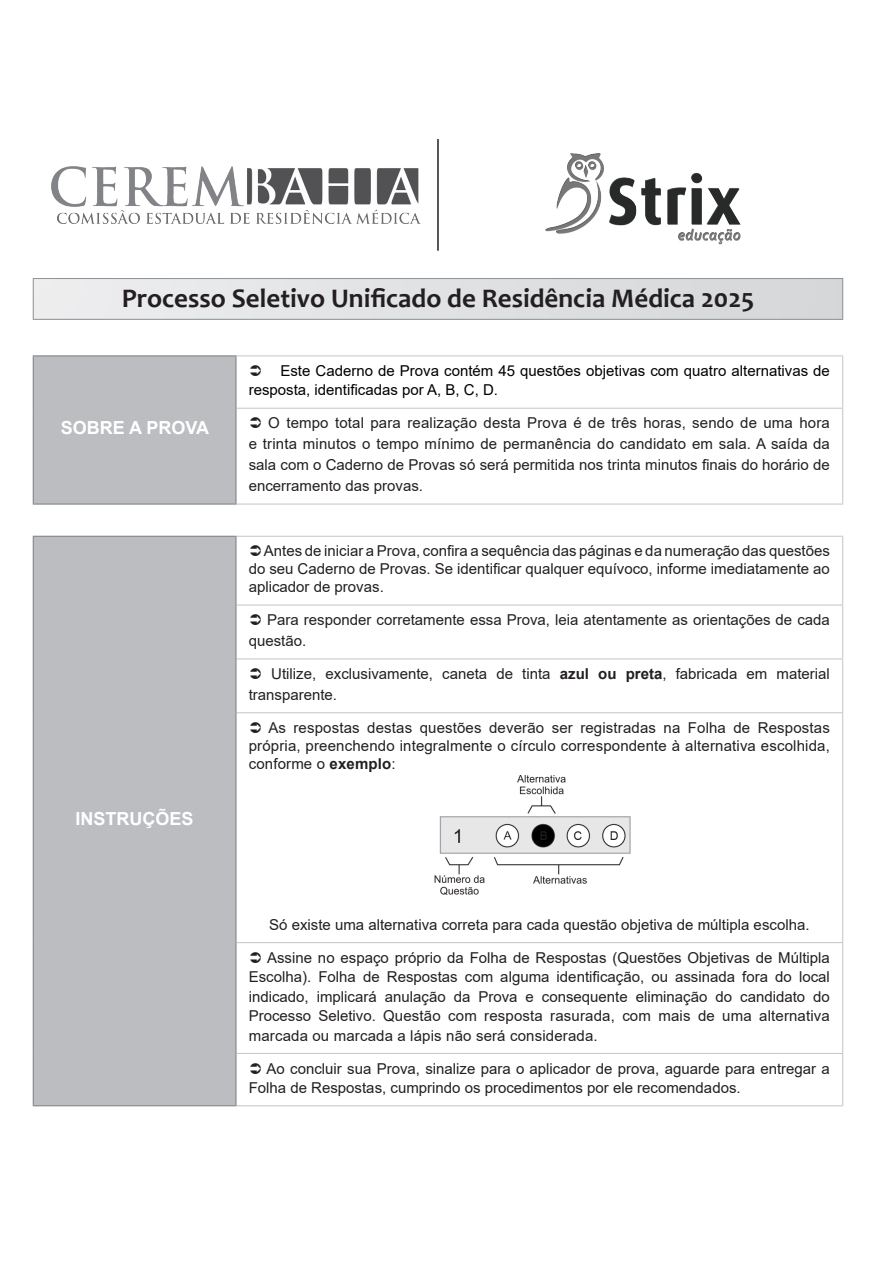
<style>
.page{position:relative;width:893px;height:1263px;background:#fff}
.page>*{position:absolute;margin:0;border:0;box-sizing:border-box;transform-origin:0 0}
.Resposta{font:700 27px "Candara";color:#231f20}
.Tabela-Lateral{font:700 18px "Arial";color:#fff}
.Pergunta{font:15px/21px "Arial";color:#231f20;text-align:justify}
.Pergunta-2{font:15px/19.5px "Arial";color:#000}
.s1{font-weight:700}
</style>
<div class="page">
<hr style="left:437px;top:139px;width:2px;height:112px;background:#231f20">
<img style="left:51px;top:167px;width:369px;height:56px">
<img style="left:546px;top:153px;width:195px;height:92px">
<div style="left:33px;top:278px;width:810px;height:41px;background:#e1e2e4"></div>
<div style="left:33px;top:356px;width:203px;height:749px;background:#bcbdc0"></div>
<hr style="left:33px;top:278px;width:203px;height:1px;background:#939598">
<hr style="left:33px;top:279px;width:1px;height:40px;background:#939598">
<hr style="left:236px;top:278px;width:607px;height:1px;background:#939598">
<hr style="left:842px;top:279px;width:1px;height:40px;background:#939598">
<hr style="left:33px;top:319px;width:203px;height:1px;background:#939598">
<hr style="left:236px;top:319px;width:607px;height:1px;background:#939598">
<hr style="left:33px;top:355px;width:204px;height:1px;background:#808285">
<hr style="left:237px;top:355px;width:606px;height:1px;background:#c7c8ca">
<hr style="left:842px;top:356px;width:1px;height:52px;background:#c7c8ca">
<hr style="left:237px;top:408px;width:606px;height:1px;background:#c7c8ca">
<hr style="left:842px;top:409px;width:1px;height:94px;background:#c7c8ca">
<hr style="left:842px;top:537px;width:1px;height:67px;background:#c7c8ca">
<hr style="left:237px;top:604px;width:606px;height:2px;background:#c7c8ca">
<hr style="left:842px;top:606px;width:1px;height:52px;background:#c7c8ca">
<hr style="left:842px;top:659px;width:1px;height:53px;background:#c7c8ca">
<hr style="left:237px;top:712px;width:606px;height:1px;background:#c7c8ca">
<hr style="left:842px;top:713px;width:1px;height:229px;background:#c7c8ca">
<hr style="left:237px;top:942px;width:606px;height:1px;background:#c7c8ca">
<hr style="left:842px;top:943px;width:1px;height:110px;background:#c7c8ca">
<hr style="left:237px;top:1053px;width:606px;height:1px;background:#c7c8ca">
<hr style="left:842px;top:1054px;width:1px;height:51px;background:#c7c8ca">
<hr style="left:237px;top:1105px;width:606px;height:1px;background:#c7c8ca">
<hr style="left:237px;top:503px;width:606px;height:2px;background:#c7c8ca">
<hr style="left:237px;top:536px;width:606px;height:1px;background:#c7c8ca">
<hr style="left:237px;top:658px;width:606px;height:1px;background:#c7c8ca">
<hr style="left:33px;top:356px;width:1px;height:52px;background:#808285">
<hr style="left:235px;top:356px;width:2px;height:52px;background:#808285">
<hr style="left:33px;top:408px;width:1px;height:95px;background:#808285">
<hr style="left:235px;top:408px;width:2px;height:95px;background:#808285">
<hr style="left:33px;top:503px;width:204px;height:2px;background:#808285">
<hr style="left:33px;top:536px;width:204px;height:1px;background:#808285">
<hr style="left:33px;top:537px;width:1px;height:68px;background:#808285">
<hr style="left:235px;top:537px;width:2px;height:68px;background:#808285">
<hr style="left:33px;top:605px;width:1px;height:54px;background:#808285">
<hr style="left:235px;top:605px;width:2px;height:54px;background:#808285">
<hr style="left:33px;top:659px;width:1px;height:54px;background:#808285">
<hr style="left:235px;top:659px;width:2px;height:54px;background:#808285">
<hr style="left:33px;top:713px;width:1px;height:229px;background:#808285">
<hr style="left:235px;top:713px;width:2px;height:229px;background:#808285">
<hr style="left:33px;top:942px;width:1px;height:111px;background:#808285">
<hr style="left:235px;top:942px;width:2px;height:111px;background:#808285">
<hr style="left:33px;top:1053px;width:1px;height:52px;background:#808285">
<hr style="left:235px;top:1053px;width:2px;height:52px;background:#808285">
<hr style="left:33px;top:1105px;width:204px;height:1px;background:#808285">
<img style="left:434px;top:776px;width:197px;height:119px">
<p class="Resposta" style="left:122px;top:281px;width:634px">Processo Seletivo Unificado de Residência Médica 2025</p>
<p class="Tabela-Lateral" style="left:61px;top:415px;width:150px">SOBRE A PROVA</p>
<p class="Tabela-Lateral" style="left:76px;top:806px;width:120px">INSTRUÇÕES</p>
<p class="Pergunta-2" style="left:249px;top:361px;width:583px;text-indent:32px">Este Caderno de Prova contém 45 questões objetivas com quatro alternativas de resposta, identificadas por A, B, C, D.</p>
<p class="Pergunta" style="left:249px;top:412px;width:583px;text-indent:20px">O tempo total para realização desta Prova é de três horas, sendo de uma hora e trinta minutos o tempo mínimo de permanência do candidato em sala. A saída da sala com o Caderno de Provas só será permitida nos trinta minutos finais do horário de encerramento das provas.</p>
<p class="Pergunta" style="left:249px;top:542px;width:583px;line-height:18px;text-indent:15px">Antes de iniciar a Prova, confira a sequência das páginas e da numeração das questões do seu Caderno de Provas. Se identificar qualquer equívoco, informe imediatamente ao aplicador de provas.</p>
<p class="Pergunta" style="left:249px;top:609px;width:583px;text-indent:18px">Para responder corretamente essa Prova, leia atentamente as orientações de cada questão.</p>
<p class="Pergunta" style="left:249px;top:663px;width:583px;text-indent:23px">Utilize, exclusivamente, caneta de tinta <span class="s1">azul ou preta</span>, fabricada em material transparente.</p>
<p class="Pergunta" style="left:249px;top:718px;width:583px;line-height:18px;text-indent:20px">As respostas destas questões deverão ser registradas na Folha de Respostas própria, preenchendo integralmente o círculo correspondente à alternativa escolhida, conforme o <span class="s1">exemplo</span>:</p>
<p class="Pergunta" style="left:269px;top:914px;width:542px">Só existe uma alternativa correta para cada questão objetiva de múltipla escolha.</p>
<p class="Pergunta" style="left:249px;top:947px;width:583px;line-height:19.5px;text-indent:18px">Assine no espaço próprio da Folha de Respostas (Questões Objetivas de Múltipla Escolha). Folha de Respostas com alguma identificação, ou assinada fora do local indicado, implicará anulação da Prova e consequente eliminação do candidato do Processo Seletivo. Questão com resposta rasurada, com mais de uma alternativa marcada ou marcada a lápis não será considerada.</p>
<p class="Pergunta" style="left:249px;top:1058px;width:583px;line-height:19.5px;text-indent:18px">Ao concluir sua Prova, sinalize para o aplicador de prova, aguarde para entregar a<br>Folha de Respostas, cumprindo os procedimentos por ele recomendados.</p>
</div>
